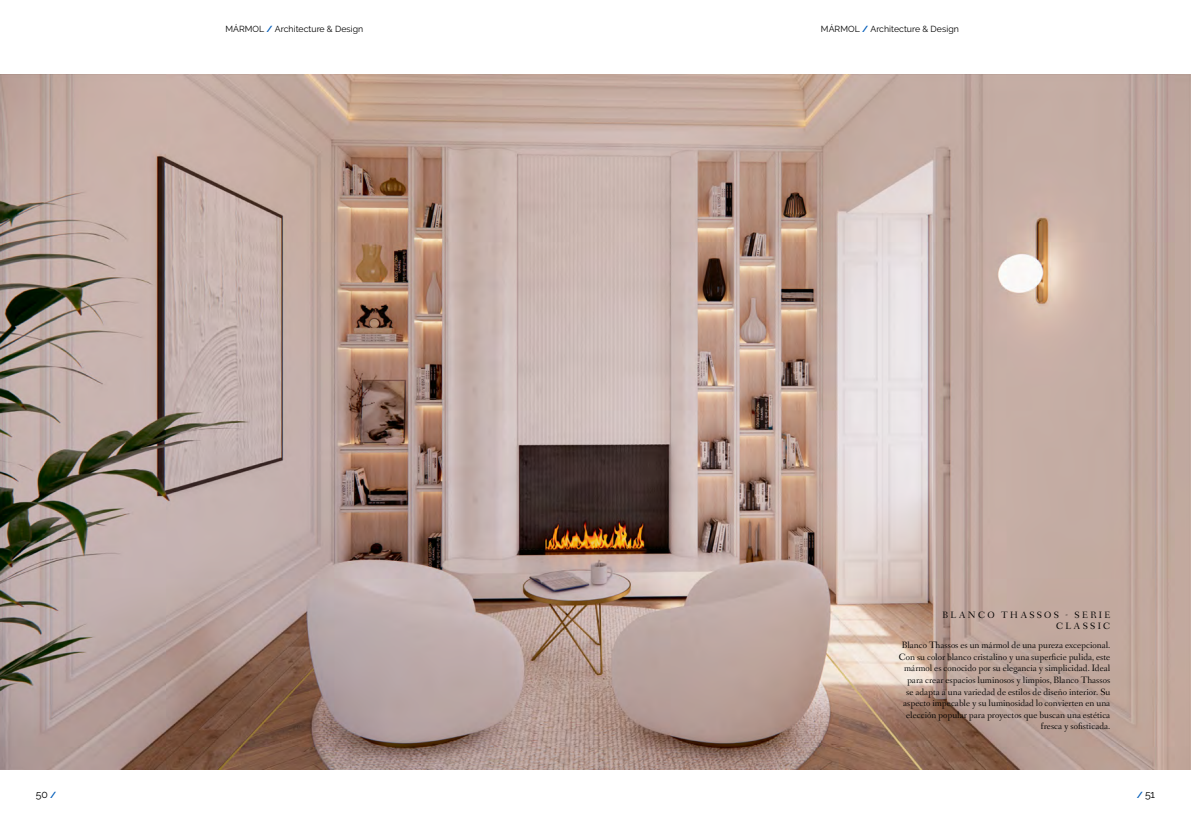
<style>
.page{position:relative;width:1191px;height:819px;background:#fff}
.page>*{position:absolute;margin:0;border:0;box-sizing:border-box;transform-origin:0 0}
.t1{font:10.5px "Raleway";color:#000}
.t2{font:9.62px/11.5px "Fanwood";color:#000;text-align:right}
.t3{font:9.62px/11.5px "Fanwood";letter-spacing:.25em;color:#000;text-align:right}
.t4{font:8.75px "Raleway";letter-spacing:.005em;color:#000}
.s1{font-weight:700;color:#005cb9}
.s2{font-weight:700;font-size:8.75px;color:#005cb9}
</style>
<div class="page">
<img style="left:0;top:74px;width:1191px;height:695px">
<p class="t4" style="left:225px;top:23px;width:139px">MÁRMOL <span class="s1">/</span> Architecture &amp; Design</p>
<p class="t4" style="left:821px;top:23px;width:139px">MÁRMOL <span class="s1">/</span> Architecture &amp; Design</p>
<p class="t3" style="left:942px;top:609px;width:169px">BLANCO THASSOS - SERIE<br>CLASSIC</p>
<p class="t2" style="left:898px;top:640px;width:213px">Blanco Thassos es un mármol de una pureza excepcional.<br>Con su color blanco cristalino y una superficie pulida, este mármol es conocido por su elegancia y simplicidad. Ideal para crear espacios luminosos y limpios, Blanco Thassos se adapta a una variedad de estilos de diseño interior. Su aspecto impecable y su luminosidad lo convierten en una elección popular para proyectos que buscan una estética fresca y sofisticada.</p>
<p class="t1" style="left:36px;top:788px;width:22px">50<span class="s2">/</span></p>
<p class="t1" style="left:1136px;top:788px;width:20px"><span class="s2">/</span> 51</p>
</div>
